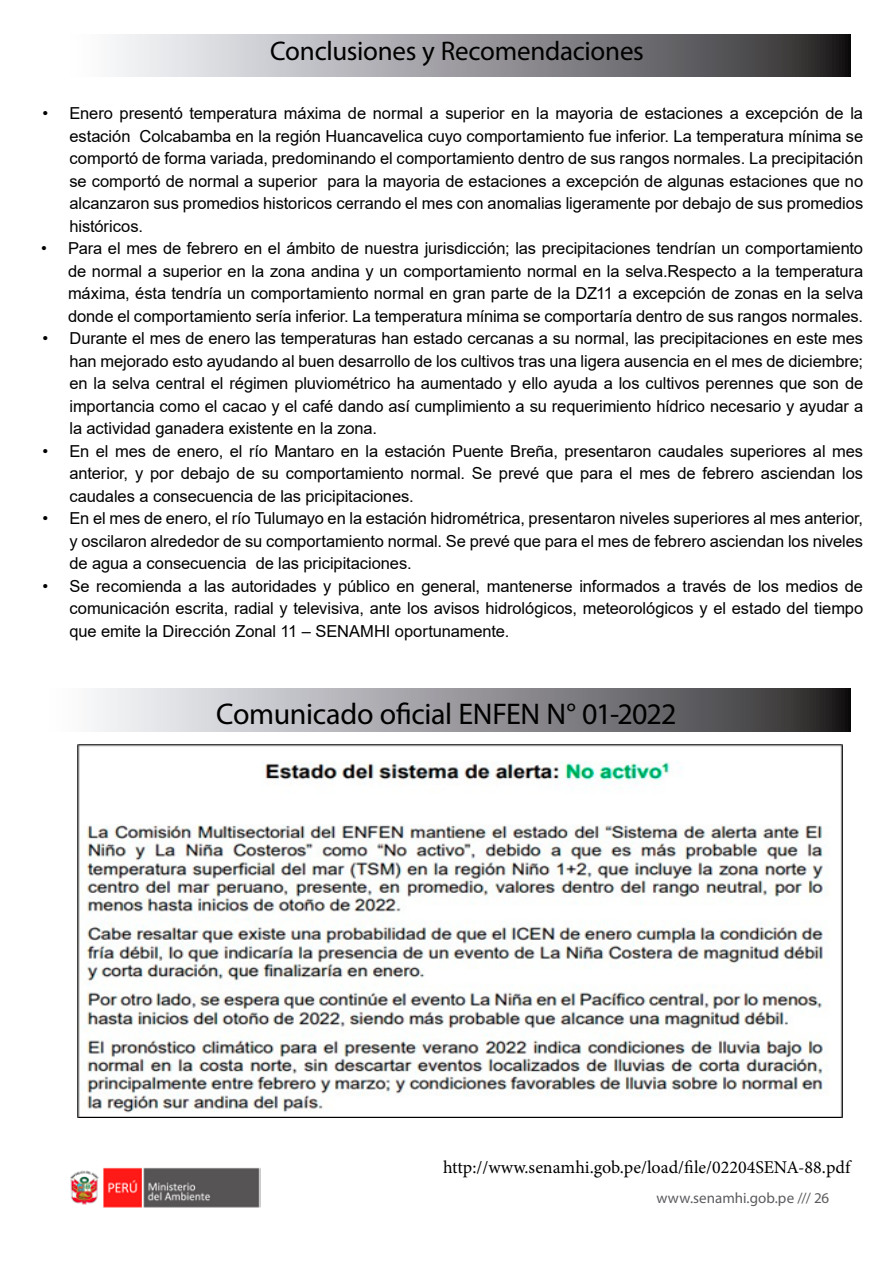
<style>
.page{position:relative;width:893px;height:1263px;background:#fff}
.page>*{position:absolute;margin:0;border:0;box-sizing:border-box;transform-origin:0 0}
.t1{font:30px "Myriad Pro";letter-spacing:-.015em;color:#000}
.t2{font:27px "Myriad Pro";letter-spacing:-.01em;color:#000}
.t3{font:18px "Minion Pro";color:#000}
.t4{font:16.5px/22.5px "Arial";letter-spacing:-.005em;color:#000;text-align:justify}
.t5{font:15px "Myriad Pro";color:#5c5b5f}
</style>
<div class="page">
<img style="left:70px;top:1167px;width:191px;height:41px">
<svg style="left:114px;top:34px;width:736px;height:42px;background:#939396"></svg>
<svg style="left:94px;top:689px;width:756px;height:43px;background:#949397"></svg>
<img style="left:77px;top:745px;width:766px;height:373px">
<h2 class="t2" style="left:270px;top:34px;width:375px">Conclusiones y Recomendaciones</h2>
<p class="t4" style="left:70px;top:102px;width:795px;text-indent:-27px">• Enero presentó temperatura máxima de normal a superior en la mayoria de estaciones a excepción de la estación Colcabamba en la región Huancavelica cuyo comportamiento fue inferior. La temperatura mínima se comportó de forma variada, predominando el comportamiento dentro de sus rangos normales. La precipitación se comportó de normal a superior para la mayoria de estaciones a excepción de algunas estaciones que no alcanzaron sus promedios historicos cerrando el mes con anomalias ligeramente por debajo de sus promedios históricos.</p>
<p class="t4" style="left:68px;top:237px;width:797px;text-indent:-27px">• Para el mes de febrero en el ámbito de nuestra jurisdicción; las precipitaciones tendrían un comportamiento de normal a superior en la zona andina y un comportamiento normal en la selva.Respecto a la temperatura máxima, ésta tendría un comportamiento normal en gran parte de la DZ11 a excepción de zonas en la selva donde el comportamiento sería inferior. La temperatura mínima se comportaría dentro de sus rangos normales.</p>
<p class="t4" style="left:69px;top:327px;width:795px;text-indent:-27px">• Durante el mes de enero las temperaturas han estado cercanas a su normal, las precipitaciones en este mes han mejorado esto ayudando al buen desarrollo de los cultivos tras una ligera ausencia en el mes de diciembre; en la selva central el régimen pluviométrico ha aumentado y ello ayuda a los cultivos perennes que son de importancia como el cacao y el café dando así cumplimiento a su requerimiento hídrico necesario y ayudar a la actividad ganadera existente en la zona.</p>
<p class="t4" style="left:69px;top:439px;width:795px;text-indent:-27px">• En el mes de enero, el río Mantaro en la estación Puente Breña, presentaron caudales superiores al mes anterior, y por debajo de su comportamiento normal. Se prevé que para el mes de febrero asciendan los caudales a consecuencia de las pricipitaciones.</p>
<p class="t4" style="left:69px;top:507px;width:795px;text-indent:-27px">• En el mes de enero, el río Tulumayo en la estación hidrométrica, presentaron niveles superiores al mes anterior, y oscilaron alrededor de su comportamiento normal. Se prevé que para el mes de febrero asciendan los niveles de agua a consecuencia de las pricipitaciones.</p>
<p class="t4" style="left:69px;top:575px;width:795px;text-indent:-27px">• Se recomienda a las autoridades y público en general, mantenerse informados a través de los medios de comunicación escrita, radial y televisiva, ante los avisos hidrológicos, meteorológicos y el estado del tiempo que emite la Dirección Zonal 11 – SENAMHI oportunamente.</p>
<h1 class="t1" style="left:216px;top:695px;width:462px">Comunicado oficial ENFEN N° 01-2022</h1>
<p class="t3" style="left:443px;top:1156px;width:409px">http://www.senamhi.gob.pe/load/file/02204SENA-88.pdf</p>
<p class="t5" style="left:656px;top:1189px;width:174px">www.senamhi.gob.pe /// 26</p>
</div>
